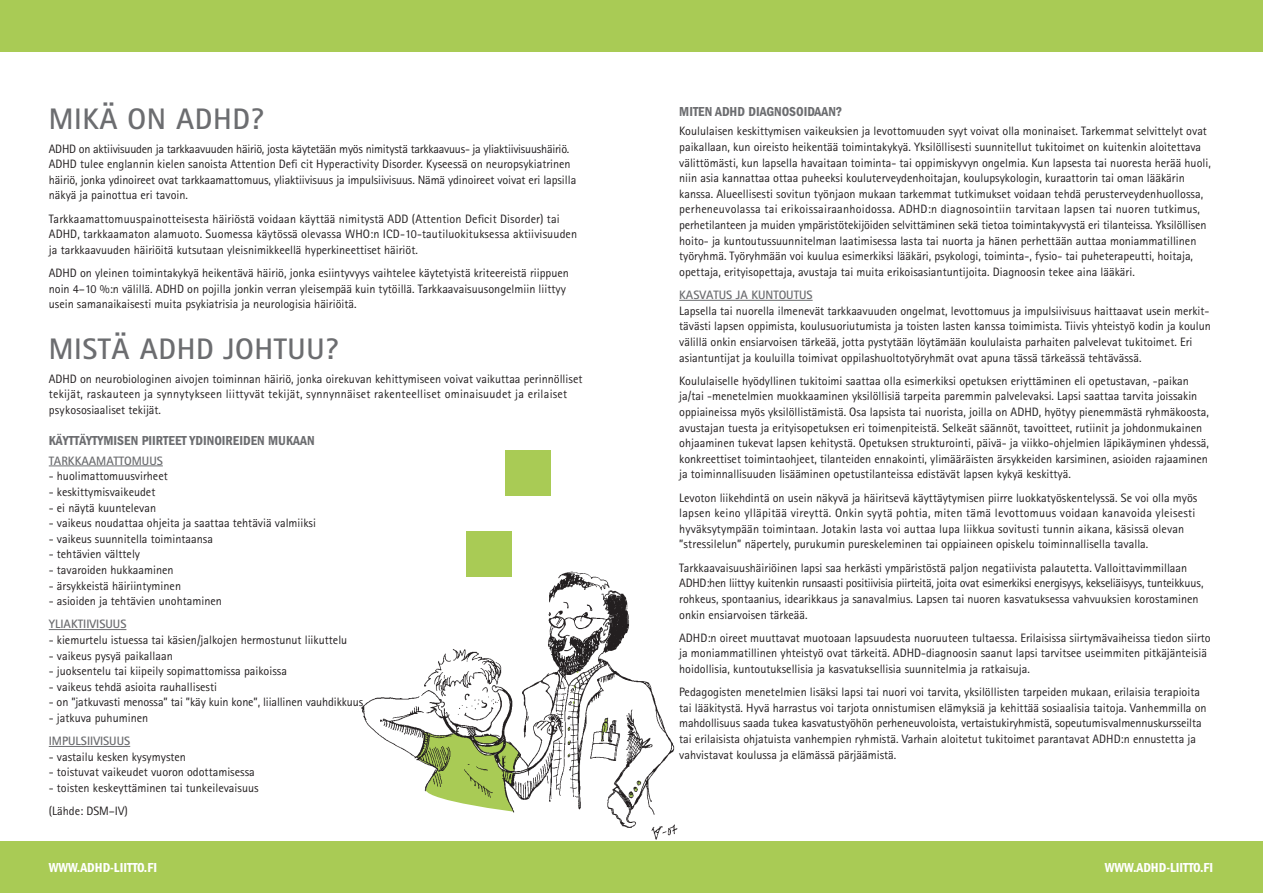
<style>
.page{position:relative;width:1263px;height:893px;background:#fff}
.page>*{position:absolute;margin:0;border:0;box-sizing:border-box;transform-origin:0 0}
.t1{font:700 29.7px "Rotis Sans Serif";letter-spacing:.02em;color:#6c6d70}
.t2{font:600 condensed 13.5px "Franklin Gothic";color:#6c6d70}
.t3{font:600 condensed 13.5px "Franklin Gothic";color:#fff}
.t4{font:12.15px/15.6px "Rotis Sans Serif";color:#231f20}
.t5{font:700 12.15px "Rotis Sans Serif";color:#6c6d70}
</style>
<div class="page">
<div style="left:0;top:0;width:1263px;height:52px;background:#a9cb55"></div>
<div style="left:0;top:841px;width:1263px;height:52px;background:#a9cb55"></div>
<hr style="left:49px;top:466px;width:114px;height:1px;background:#6c6d70">
<hr style="left:49px;top:629px;width:77px;height:1px;background:#6c6d70">
<hr style="left:49px;top:746px;width:81px;height:1px;background:#6c6d70">
<hr style="left:679px;top:300px;width:134px;height:1px;background:#6c6d70">
<div style="left:505px;top:450px;width:46px;height:46px;background:#a9cb55"></div>
<div style="left:466px;top:531px;width:46px;height:46px;background:#a9cb55"></div>
<img style="left:361px;top:571px;width:248px;height:242px">
<img style="left:609px;top:586px;width:69px;height:254px">
<h1 class="t1" style="left:49px;top:101px;width:40px">MIKÄ</h1>
<h1 class="t1" style="left:128px;top:101px;width:138px">ON ADHD?</h1>
<p class="t4" style="left:49px;top:141px;width:529px">ADHD on aktiivisuuden ja tarkkaavuuden häiriö, josta käytetään myös nimitystä tarkkaavuus- ja yliaktiivisuushäiriö.<br>ADHD tulee englannin kielen sanoista Attention Defi cit Hyperactivity Disorder. Kyseessä on neuropsykiatrinen häiriö, jonka ydinoireet ovat tarkkaamattomuus, yliaktiivisuus ja impulsiivisuus. Nämä ydinoireet voivat eri lapsilla näkyä ja painottua eri tavoin.</p>
<p class="t4" style="left:49px;top:211px;width:530px">Tarkkaamattomuuspainotteisesta häiriöstä voidaan käyttää nimitystä ADD (Attention Deficit Disorder) tai<br>ADHD, tarkkaamaton alamuoto. Suomessa käytössä olevassa WHO:n ICD-10-tautiluokituksessa aktiivisuuden ja tarkkaavuuden häiriöitä kutsutaan yleisnimikkeellä hyperkineettiset häiriöt.</p>
<p class="t4" style="left:49px;top:265px;width:522px">ADHD on yleinen toimintakykyä heikentävä häiriö, jonka esiintyvyys vaihtelee käytetyistä kriteereistä riippuen noin 4–10 %:n välillä. ADHD on pojilla jonkin verran yleisempää kuin tytöillä. Tarkkaavaisuusongelmiin liittyy usein samanaikaisesti muita psykiatrisia ja neurologisia häiriöitä.</p>
<h1 class="t1" style="left:49px;top:330px;width:40px">MISTÄ</h1>
<h1 class="t1" style="left:140px;top:330px;width:102px">ADHD JOHTUU</h1>
<h1 class="t1" style="left:325px;top:330px;width:15px">?</h1>
<p class="t4" style="left:49px;top:371px;width:535px">ADHD on neurobiologinen aivojen toiminnan häiriö, jonka oirekuvan kehittymiseen voivat vaikuttaa perinnölliset tekijät, raskauteen ja synnytykseen liittyvät tekijät, synnynnäiset rakenteelliset ominaisuudet ja erilaiset psykososiaaliset tekijät.</p>
<p class="t2" style="left:49px;top:433px;width:15px">KÄYTTÄYTYMISEN</p>
<p class="t2" style="left:142px;top:433px;width:14px">PIIRTEET</p>
<p class="t2" style="left:190px;top:433px;width:8px">YDINOIREIDEN</p>
<p class="t2" style="left:268px;top:433px;width:9px">MUKAAN</p>
<p class="t5" style="left:49px;top:453px;width:14px">TARKKAAMATTOMUUS</p>
<p class="t4" style="left:49px;top:468px;width:120px">- huolimattomuusvirheet</p>
<p class="t4" style="left:49px;top:484px;width:108px">- keskittymisvaikeudet</p>
<p class="t4" style="left:49px;top:499px;width:109px">- ei näytä kuuntelevan</p>
<p class="t4" style="left:49px;top:515px;width:269px">- vaikeus noudattaa ohjeita ja saattaa tehtäviä valmiiksi</p>
<p class="t4" style="left:49px;top:531px;width:166px">- vaikeus suunnitella toimintaansa</p>
<p class="t4" style="left:49px;top:546px;width:93px">- tehtävien välttely</p>
<p class="t4" style="left:49px;top:562px;width:126px">- tavaroiden hukkaaminen</p>
<p class="t4" style="left:49px;top:577px;width:134px">- ärsykkeistä häiriintyminen</p>
<p class="t4" style="left:49px;top:593px;width:175px">- asioiden ja tehtävien unohtaminen</p>
<p class="t5" style="left:49px;top:617px;width:12px">YLIAKTII</p>
<p class="t5" style="left:90px;top:617px;width:14px">VISUUS</p>
<p class="t4" style="left:49px;top:632px;width:300px">- kiemurtelu istuessa tai käsien/jalkojen hermostunut liikuttelu</p>
<p class="t4" style="left:49px;top:648px;width:125px">- vaikeus pysyä paikallaan</p>
<p class="t4" style="left:49px;top:663px;width:240px">- juoksentelu tai kiipeily sopimattomissa paikoissa</p>
<p class="t4" style="left:49px;top:679px;width:170px">- vaikeus tehdä asioita rauhallisesti</p>
<p class="t4" style="left:49px;top:694px;width:316px">- on ”jatkuvasti menossa” tai ”käy kuin kone”, liiallinen vauhdikkuus</p>
<p class="t4" style="left:49px;top:710px;width:101px">- jatkuva puhuminen</p>
<p class="t5" style="left:49px;top:733px;width:10px">IMPULSII</p>
<p class="t5" style="left:93px;top:733px;width:14px">VISUUS</p>
<p class="t4" style="left:49px;top:749px;width:139px">- vastailu kesken kysymysten</p>
<p class="t4" style="left:49px;top:764px;width:208px">- toistuvat vaikeudet vuoron odottamisessa</p>
<p class="t4" style="left:49px;top:776px;width:211px;line-height:23.2px">- toisten keskeyttäminen tai tunkeilevaisuus (Lähde: DSM–IV)</p>
<p class="t2" style="left:679px;top:104px;width:17px">MITEN</p>
<p class="t2" style="left:715px;top:104px;width:67px">ADHD DIAGNOSOIDAAN</p>
<p class="t2" style="left:836px;top:104px;width:8px">?</p>
<p class="t4" style="left:679px;top:123px;width:533px">Koululaisen keskittymisen vaikeuksien ja levottomuuden syyt voivat olla moninaiset. Tarkemmat selvittelyt ovat paikallaan, kun oireisto heikentää toimintakykyä. Yksilöllisesti suunnitellut tukitoimet on kuitenkin aloitettava välittömästi, kun lapsella havaitaan toiminta- tai oppimiskyvyn ongelmia. Kun lapsesta tai nuoresta herää huoli, niin asia kannattaa ottaa puheeksi kouluterveydenhoitajan, koulupsykologin, kuraattorin tai oman lääkärin kanssa. Alueellisesti sovitun työnjaon mukaan tarkemmat tutkimukset voidaan tehdä perusterveydenhuollossa, perheneuvolassa tai erikoissairaanhoidossa. ADHD:n diagnosointiin tarvitaan lapsen tai nuoren tutkimus, perhetilanteen ja muiden ympäristötekijöiden selvittäminen sekä tietoa toimintakyvystä eri tilanteissa. Yksilöllisen hoito- ja kuntoutussuunnitelman laatimisessa lasta tai nuorta ja hänen perhettään auttaa moniammatillinen työryhmä. Työryhmään voi kuulua esimerkiksi lääkäri, psykologi, toiminta-, fysio- tai puheterapeutti, hoitaja, opettaja, erityisopettaja, avustaja tai muita erikoisasiantuntijoita. Diagnoosin tekee aina lääkäri.</p>
<p class="t5" style="left:679px;top:287px;width:35px">KASVATUS</p>
<p class="t5" style="left:736px;top:287px;width:24px">JA KUNTOUTUS</p>
<p class="t4" style="left:679px;top:303px;width:533px">Lapsella tai nuorella ilmenevät tarkkaavuuden ongelmat, levottomuus ja impulsiivisuus haittaavat usein merkit&shy;tävästi lapsen oppimista, koulusuoriutumista ja toisten lasten kanssa toimimista. Tiivis yhteistyö kodin ja koulun välillä onkin ensiarvoisen tärkeää, jotta pystytään löytämään koululaista parhaiten palvelevat tukitoimet. Eri asiantuntijat ja kouluilla toimivat oppilashuoltotyöryhmät ovat apuna tässä tärkeässä tehtävässä.</p>
<p class="t4" style="left:679px;top:373px;width:531px">Koululaiselle hyödyllinen tukitoimi saattaa olla esimerkiksi opetuksen eriyttäminen eli opetustavan, -paikan ja/tai -menetelmien muokkaaminen yksilöllisiä tarpeita paremmin palvelevaksi. Lapsi saattaa tarvita joissakin oppiaineissa myös yksilöllistämistä. Osa lapsista tai nuorista, joilla on ADHD, hyötyy pienemmästä ryhmäkoosta, avustajan tuesta ja erityisopetuksen eri toimenpiteistä. Selkeät säännöt, tavoitteet, rutiinit ja johdonmukainen ohjaaminen tukevat lapsen kehitystä. Opetuksen strukturointi, päivä- ja viikko-ohjelmien läpikäyminen yhdessä, konkreettiset toimintaohjeet, tilanteiden ennakointi, ylimääräisten ärsykkeiden karsiminen, asioiden rajaaminen ja toiminnallisuuden lisääminen opetustilanteissa edistävät lapsen kykyä keskittyä.</p>
<p class="t4" style="left:679px;top:490px;width:520px">Levoton liikehdintä on usein näkyvä ja häiritsevä käyttäytymisen piirre luokkatyöskentelyssä. Se voi olla myös lapsen keino ylläpitää vireyttä. Onkin syytä pohtia, miten tämä levottomuus voidaan kanavoida yleisesti hyväksytympään toimintaan. Jotakin lasta voi auttaa lupa liikkua sovitusti tunnin aikana, käsissä olevan ”stressilelun” näpertely, purukumin pureskeleminen tai oppiaineen opiskelu toiminnallisella tavalla.</p>
<p class="t4" style="left:679px;top:560px;width:526px">Tarkkaavaisuushäiriöinen lapsi saa herkästi ympäristöstä paljon negatiivista palautetta. Valloittavimmillaan ADHD:hen liittyy kuitenkin runsaasti positiivisia piirteitä, joita ovat esimerkiksi energisyys, kekseliäisyys, tunteikkuus, rohkeus, spontaanius, idearikkaus ja sanavalmius. Lapsen tai nuoren kasvatuksessa vahvuuksien korostaminen onkin ensiarvoisen tärkeää.</p>
<p class="t4" style="left:679px;top:630px;width:533px">ADHD:n oireet muuttavat muotoaan lapsuudesta nuoruuteen tultaessa. Erilaisissa siirtymävaiheissa tiedon siirto ja moniammatillinen yhteistyö ovat tärkeitä. ADHD-diagnoosin saanut lapsi tarvitsee useimmiten pitkäjänteisiä hoidollisia, kuntoutuksellisia ja kasvatuksellisia suunnitelmia ja ratkaisuja.</p>
<p class="t4" style="left:679px;top:684px;width:529px">Pedagogisten menetelmien lisäksi lapsi tai nuori voi tarvita, yksilöllisten tarpeiden mukaan, erilaisia terapioita tai lääkitystä. Hyvä harrastus voi tarjota onnistumisen elämyksiä ja kehittää sosiaalisia taitoja. Vanhemmilla on mahdollisuus saada tukea kasvatustyöhön perheneuvoloista, vertaistukiryhmistä, sopeutumisvalmennuskursseilta tai erilaisista ohjatuista vanhempien ryhmistä. Varhain aloitetut tukitoimet parantavat ADHD:n ennustetta ja vahvistavat koulussa ja elämässä pärjäämistä.</p>
<p class="t3" style="left:49px;top:860px;width:41px">WWW.ADHD</p>
<p class="t3" style="left:110px;top:860px;width:10px">-LIITTO</p>
<p class="t3" style="left:144px;top:860px;width:13px">.FI</p>
<p class="t3" style="left:1105px;top:860px;width:41px">WWW.ADHD</p>
<p class="t3" style="left:1166px;top:860px;width:10px">-LIITTO</p>
<p class="t3" style="left:1200px;top:860px;width:13px">.FI</p>
</div>
